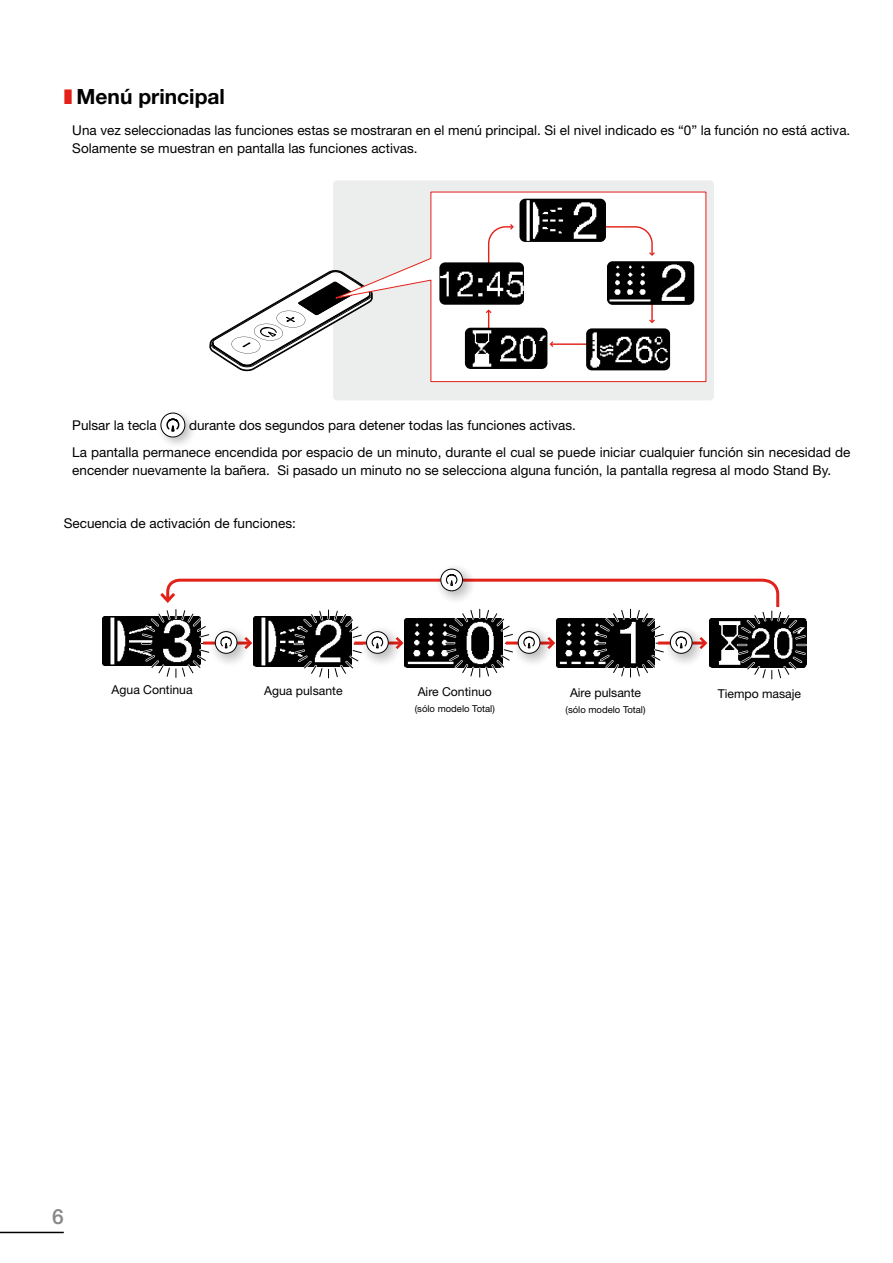
<style>
.page{position:relative;width:893px;height:1263px;background:#fff}
.page>*{position:absolute;margin:0;border:0;box-sizing:border-box;transform-origin:0 0}
.t1{font:700 21px "Helvetica Neue";color:#000}
.t2{font:500 21px "Helvetica Neue";color:#87888a}
.t3{font:13.5px/18px "Helvetica Neue";color:#000}
.t4{font:12.3px "Helvetica Neue";color:#000}
.t5{font:9.45px "Helvetica Neue";color:#000}
.s1{color:#e32119}
</style>
<div class="page">
<hr style="left:0;top:1232px;width:64px;height:1px;background:#000">
<div style="left:333px;top:180px;width:381px;height:220px;background:#eceded;border-radius:4px"></div>
<svg style="left:209px;top:271px;width:120px;height:100px"></svg>
<svg style="left:329px;top:191px;width:378px;height:191px"></svg>
<div style="left:630px;top:293px;width:24px;height:16px;background:#fff"></div>
<div style="left:486px;top:224px;width:56px;height:104px;background:#fff"></div>
<svg style="left:550px;top:335px;width:36px;height:12px"></svg>
<hr style="left:651px;top:273px;width:2px;height:49px;background:#e32119">
<svg style="left:649px;top:319px;width:6px;height:4px"></svg>
<svg style="left:598px;top:225px;width:57px;height:31px;background:#fdf1f0"></svg>
<img style="left:439px;top:262px;width:85px;height:43px">
<img style="left:519px;top:199px;width:87px;height:43px">
<img style="left:607px;top:261px;width:87px;height:44px">
<img style="left:465px;top:328px;width:82px;height:41px">
<img style="left:586px;top:328px;width:84px;height:42px">
<div style="left:157px;top:409px;width:41px;height:41px;background:#000;opacity:.25"></div>
<svg style="left:161px;top:413px;width:24px;height:24px"></svg>
<div style="left:161px;top:413px;width:24px;height:24px;border:1px solid #000;border-radius:50%"></div>
<svg style="left:164px;top:417px;width:15px;height:16px"></svg>
<img style="left:103px;top:616px;width:37px;height:49px">
<svg style="left:442px;top:567px;width:26px;height:6px"></svg>
<svg style="left:441px;top:569px;width:22px;height:22px"></svg>
<div style="left:440px;top:569px;width:23px;height:22px;border:1px solid #000;border-radius:50%"></div>
<svg style="left:140px;top:573px;width:667px;height:107px"></svg>
<h1 class="t1" style="left:64px;top:83px;width:163px"><span class="s1">❚</span> Menú principal</h1>
<p class="t3" style="left:72px;top:121px;width:780px">Una vez seleccionadas las funciones estas se mostraran en el menú principal. Si el nivel indicado es “0” la función no está activa.<br>Solamente se muestran en pantalla las funciones activas.</p>
<p class="t3" style="left:72px;top:412px;width:780px;line-height:26.5px;text-indent:117px">durante dos segundos para detener todas las funciones activas.<br>La pantalla permanece encendida por espacio de un minuto, durante el cual se puede iniciar cualquier función sin necesidad de</p>
<p class="t3" style="left:72px;top:461px;width:760px">encender nuevamente la bañera. Si pasado un minuto no se selecciona alguna función, la pantalla regresa al modo Stand By.</p>
<p class="t3" style="left:72px;top:416px;width:86px">Pulsar la tecla</p>
<p class="t3" style="left:64px;top:514px;width:234px">Secuencia de activación de funciones:</p>
<p class="t4" style="left:112px;top:682px;width:83px">Agua Continua</p>
<p class="t4" style="left:264px;top:683px;width:80px">Agua pulsante</p>
<p class="t4" style="left:418px;top:684px;width:76px">Aire Continuo</p>
<p class="t5" style="left:415px;top:703px;width:81px">(sólo modelo Total)</p>
<p class="t4" style="left:570px;top:685px;width:73px">Aire pulsante</p>
<p class="t5" style="left:566px;top:704px;width:81px">(sólo modelo Total)</p>
<p class="t4" style="left:718px;top:686px;width:85px">Tiempo masaje</p>
<h1 class="t2" style="left:52px;top:1204px;width:13px">6</h1>
</div>
